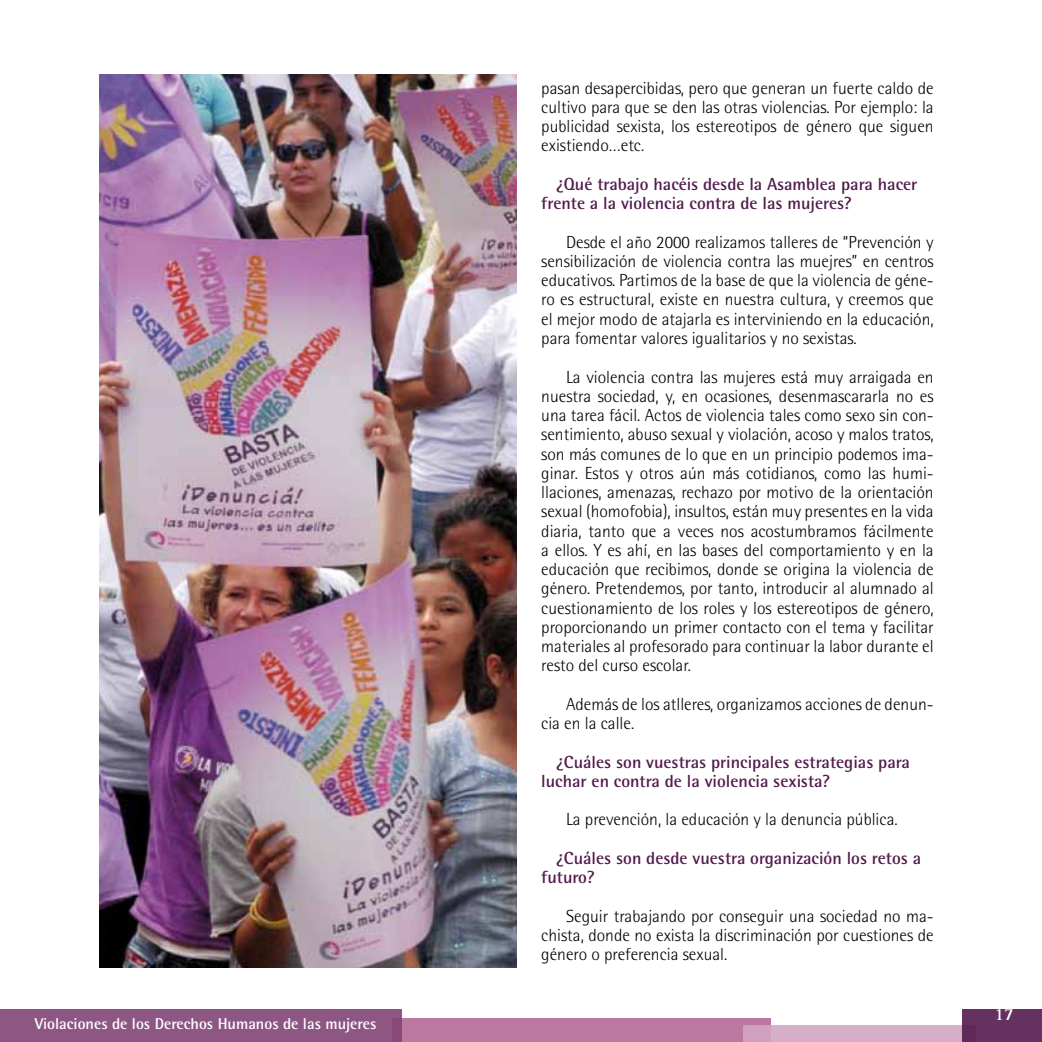
<style>
.page{position:relative;width:1042px;height:1042px;background:#fff}
.page>*{position:absolute;margin:0;border:0;box-sizing:border-box;transform-origin:0 0}
.t1{font:300 17.5px/19.2px "Rotis Semi Sans Std";color:#000;text-align:justify}
.t2{font:700 17.5px/19.2px "Rotis Semi Sans Std";color:#531a4e}
.t3{font:700 17.5px "Rotis Serif Std";color:#fff}
.t4{font:700 15.75px "Rotis Semi Sans Std";color:#fff}
</style>
<div class="page">
<div style="left:392px;top:1018px;width:378px;height:24px;background:#bb78a1"></div>
<div style="left:743px;top:1025px;width:232px;height:17px;background:linear-gradient(to right,#d4a8c4,#d9b1ca)"></div>
<div style="left:962px;top:1010px;width:80px;height:32px;background:#643160"></div>
<div style="left:0;top:1010px;width:402px;height:32px;background:#8e5783"></div>
<img style="left:99px;top:74px;width:417px;height:893px">
<p class="t4" style="left:35px;top:1014px;width:343px">Violaciones de los Derechos Humanos de las mujeres</p>
<p class="t1" style="left:541px;top:78px;width:394px">pasan desapercibidas, pero que generan un fuerte caldo de cultivo para que se den las otras violencias. Por ejemplo: la publicidad sexista, los estereotipos de género que siguen existiendo…etc.</p>
<p class="t2" style="left:541px;top:174px;width:378px;text-indent:15px">¿Qué trabajo hacéis desde la Asamblea para hacer frente a la violencia contra de las mujeres?</p>
<p class="t1" style="left:541px;top:232px;width:394px;text-indent:25px">Desde el año 2000 realizamos talleres de “Prevención y sensibilización de violencia contra las muejres” en centros educativos. Partimos de la base de que la violencia de géne&shy;ro es estructural, existe en nuestra cultura, y creemos que el mejor modo de atajarla es interviniendo en la educación, para fomentar valores igualitarios y no sexistas.</p>
<p class="t1" style="left:541px;top:367px;width:394px;text-indent:25px">La violencia contra las mujeres está muy arraigada en nuestra sociedad, y, en ocasiones, desenmascararla no es una tarea fácil. Actos de violencia tales como sexo sin con&shy;sentimiento, abuso sexual y violación, acoso y malos tratos, son más comunes de lo que en un principio podemos ima&shy;ginar. Estos y otros aún más cotidianos, como las humi&shy;llaciones, amenazas, rechazo por motivo de la orientación sexual (homofobia), insultos, están muy presentes en la vida diaria, tanto que a veces nos acostumbramos fácilmente a ellos. Y es ahí, en las bases del comportamiento y en la educación que recibimos, donde se origina la violencia de género. Pretendemos, por tanto, introducir al alumnado al cuestionamiento de los roles y los estereotipos de género, proporcionando un primer contacto con el tema y facilitar materiales al profesorado para continuar la labor durante el resto del curso escolar.</p>
<p class="t1" style="left:541px;top:694px;width:394px;text-indent:25px">Además de los atlleres, organizamos acciones de denun&shy;cia en la calle.</p>
<p class="t2" style="left:541px;top:752px;width:370px;text-indent:15px">¿Cuáles son vuestras principales estrategias para luchar en contra de la violencia sexista?</p>
<p class="t1" style="left:566px;top:810px;width:333px">La prevención, la educación y la denuncia pública.</p>
<p class="t2" style="left:541px;top:848px;width:381px;text-indent:15px">¿Cuáles son desde vuestra organización los retos a futuro?</p>
<p class="t1" style="left:541px;top:906px;width:394px;text-indent:25px">Seguir trabajando por conseguir una sociedad no ma&shy;chista, donde no exista la discriminación por cuestiones de género o preferencia sexual.</p>
<p class="t3" style="left:994px;top:1003px;width:21px">17</p>
</div>
